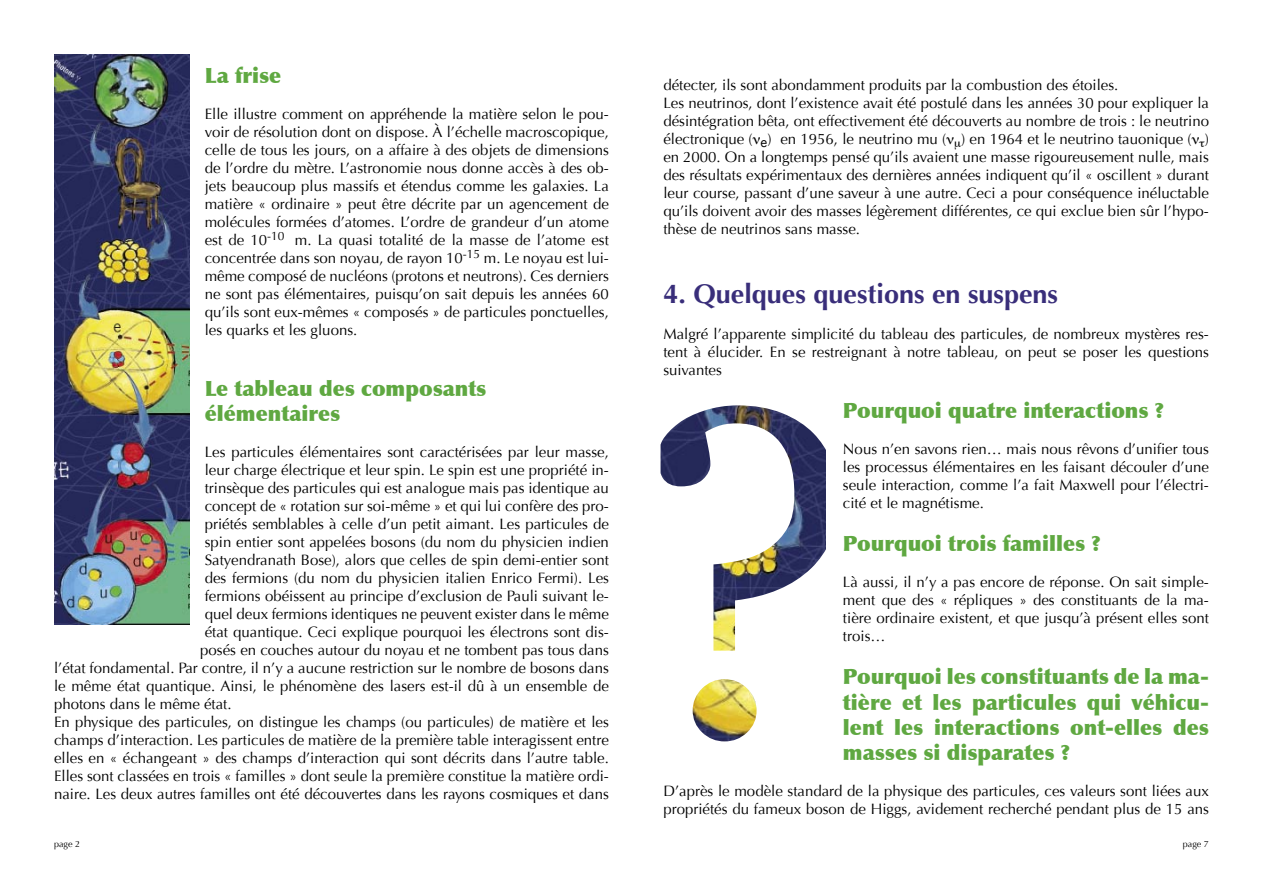
<style>
.page{position:relative;width:1263px;height:893px;background:#fff}
.page>*{position:absolute;margin:0;border:0;box-sizing:border-box;transform-origin:0 0}
.t1{font:700 27px "Optima";color:#392e7a}
.t2{font:900 21px/25.2px "Optima";color:#5fa841;text-align:justify}
.t3{font:15px/18px "Optima";color:#000;text-align:justify}
.t4{font:9px "Optima";color:#000}
</style>
<div class="page">
<img style="left:54px;top:54px;width:136px;height:571px">
<img style="left:660px;top:405px;width:166px;height:336px">
<p class="t2" style="left:205px;top:63px;width:78px">La frise</p>
<p class="t3" style="left:205px;top:105px;width:406px">Elle illustre comment on appréhende la matière selon le pou&shy;voir de résolution dont on dispose. À l’échelle macroscopique, celle de tous les jours, on a affaire à des objets de dimensions de l’ordre du mètre. L’astronomie nous donne accès à des ob&shy;jets beaucoup plus massifs et étendus comme les galaxies. La matière « ordinaire » peut être décrite par un agencement de molécules formées d’atomes. L’ordre de grandeur d’un atome est de 10<sup>-10</sup> m. La quasi totalité de la masse de l’atome est concentrée dans son noyau, de rayon 10<sup>-15</sup> m. Le noyau est lui&shy;même composé de nucléons (protons et neutrons). Ces derniers ne sont pas élémentaires, puisqu’on sait depuis les années 60 qu’ils sont eux-mêmes « composés » de particules ponctuelles, les quarks et les gluons.</p>
<p class="t2" style="left:205px;top:376px;width:283px">Le tableau des composants</p>
<p class="t2" style="left:205px;top:401px;width:137px">élémentaires</p>
<p class="t3" style="left:205px;top:443px;width:406px">Les particules élémentaires sont caractérisées par leur masse,</p>
<p class="t3" style="left:205px;top:461px;width:406px">leur charge électrique et leur spin. Le spin est une propriété in-</p>
<p class="t3" style="left:205px;top:479px;width:406px">trinsèque des particules qui est analogue mais pas identique au</p>
<p class="t3" style="left:205px;top:497px;width:406px">concept de « rotation sur soi-même » et qui lui confère des pro-</p>
<p class="t3" style="left:205px;top:515px;width:406px">priétés semblables à celle d’un petit aimant. Les particules de</p>
<p class="t3" style="left:205px;top:533px;width:406px">spin entier sont appelées bosons (du nom du physicien indien</p>
<p class="t3" style="left:205px;top:551px;width:406px">Satyendranath Bose), alors que celles de spin demi-entier sont</p>
<p class="t3" style="left:205px;top:569px;width:406px">des fermions (du nom du physicien italien Enrico Fermi). Les</p>
<p class="t3" style="left:205px;top:587px;width:406px">fermions obéissent au principe d’exclusion de Pauli suivant le-</p>
<p class="t3" style="left:205px;top:605px;width:406px">quel deux fermions identiques ne peuvent exister dans le même</p>
<p class="t3" style="left:205px;top:623px;width:406px">état quantique. Ceci explique pourquoi les électrons sont dis-</p>
<p class="t3" style="left:200px;top:641px;width:410px">posés en couches autour du noyau et ne tombent pas tous dans</p>
<p class="t3" style="left:54px;top:659px;width:556px">l’état fondamental. Par contre, il n’y a aucune restriction sur le nombre de bosons dans</p>
<p class="t3" style="left:54px;top:677px;width:556px">le même état quantique. Ainsi, le phénomène des lasers est-il dû à un ensemble de</p>
<p class="t3" style="left:54px;top:695px;width:179px">photons dans le même état.</p>
<p class="t3" style="left:54px;top:713px;width:556px">En physique des particules, on distingue les champs (ou particules) de matière et les champs d’interaction. Les particules de matière de la première table interagissent entre elles en « échangeant » des champs d’interaction qui sont décrits dans l’autre table.<br>Elles sont classées en trois « familles » dont seule la première constitue la matière ordi&shy;naire. Les deux autres familles ont été découvertes dans les rayons cosmiques et dans</p>
<p class="t3" style="left:663px;top:76px;width:456px">détecter, ils sont abondamment produits par la combustion des étoiles.</p>
<p class="t3" style="left:663px;top:94px;width:547px">Les neutrinos, dont l’existence avait été postulé dans les années 30 pour expliquer la désintégration bêta, ont effectivement été découverts au nombre de trois : le neutrino électronique ( <sub>e</sub>) en 1956, le neutrino mu ( ) en 1964 et le neutrino tauonique ( ) en 2000. On a longtemps pensé qu’ils avaient une masse rigoureusement nulle, mais des résultats expérimentaux des dernières années indiquent qu’il « oscillent » durant leur course, passant d’une saveur à une autre. Ceci a pour conséquence inéluctable qu’ils doivent avoir des masses légèrement différentes, ce qui exclue bien sûr l’hypo&shy;thèse de neutrinos sans masse.</p>
<p class="t1" style="left:663px;top:278px;width:396px">4. Quelques questions en suspens</p>
<p class="t3" style="left:663px;top:325px;width:547px">Malgré l’apparente simplicité du tableau des particules, de nombreux mystères res&shy;tent à élucider. En se restreignant à notre tableau, on peut se poser les questions suivantes</p>
<p class="t2" style="left:843px;top:398px;width:322px">Pourquoi quatre interactions ?</p>
<p class="t3" style="left:843px;top:440px;width:367px">Nous n’en savons rien… mais nous rêvons d’unifier tous les processus élémentaires en les faisant découler d’une seule interaction, comme l’a fait Maxwell pour l’électri&shy;cité et le magnétisme.</p>
<p class="t2" style="left:843px;top:531px;width:259px">Pourquoi trois familles ?</p>
<p class="t3" style="left:843px;top:573px;width:367px">Là aussi, il n’y a pas encore de réponse. On sait simple&shy;ment que des « répliques » des constituants de la ma&shy;tière ordinaire existent, et que jusqu’à présent elles sont trois…</p>
<p class="t2" style="left:843px;top:664px;width:367px">Pourquoi les constituants de la ma&shy;tière et les particules qui véhicu&shy;lent les interactions ont-elles des masses si disparates ?</p>
<p class="t3" style="left:663px;top:782px;width:547px">D’après le modèle standard de la physique des particules, ces valeurs sont liées aux propriétés du fameux boson de Higgs, avidement recherché pendant plus de 15 ans</p>
<p class="t4" style="left:54px;top:839px;width:28px">page 2</p>
<p class="t4" style="left:1183px;top:839px;width:28px">page 7</p>
</div>
